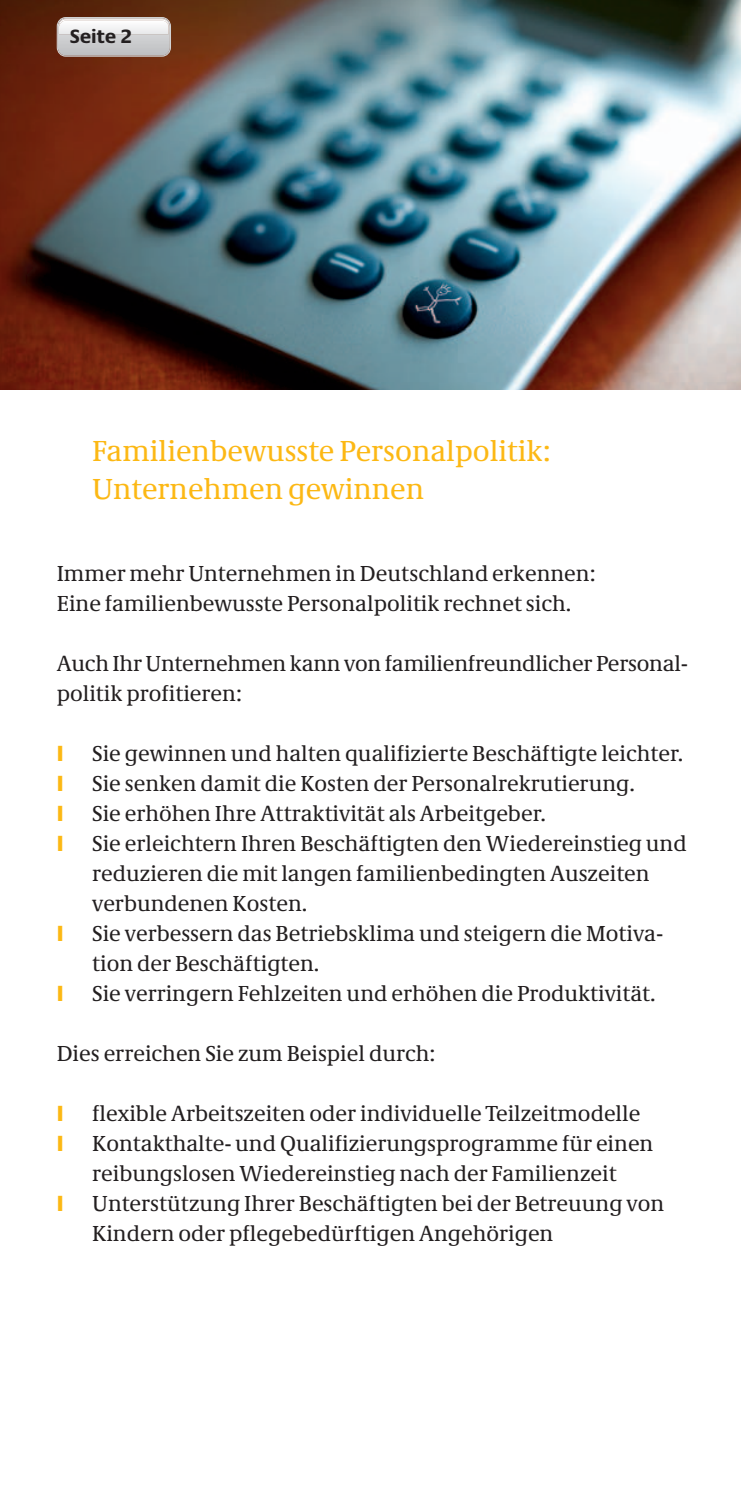
<style>
.page{position:relative;width:741px;height:1489px;background:#fff}
.page>*{position:absolute;margin:0;border:0;box-sizing:border-box;transform-origin:0 0}
.t1{font:30px/37.5px "Neue Demos";color:#fcb814}
.t2{font:22.5px/30px "Neue Demos";color:#231f20}
.t3{font:900 22.5px/30px "Myriad Pro";color:#fcb814;text-align:justify}
.t4{font:700 20px "Neue Praxis";color:#231f20}
</style>
<div class="page">
<img style="left:0;top:0;width:741px;height:390px">
<svg style="left:57px;top:17px;width:114px;height:40px;background:#cccaca"></svg>
<img style="left:59px;top:19px;width:110px;height:9px">
<p class="t4" style="left:70px;top:24px;width:63px">Seite 2</p>
<h2 class="t1" style="left:92px;top:432px;width:460px">Familienbewusste Personalpolitik:<br>Unternehmen gewinnen</h2>
<p class="t2" style="left:57px;top:558px;width:540px">Immer mehr Unternehmen in Deutschland erkennen:<br>Eine familienbewusste Personalpolitik rechnet sich.</p>
<p class="t2" style="left:57px;top:648px;width:632px">Auch Ihr Unternehmen kann von familienfreundlicher Personal&shy;politik profitieren:</p>
<p class="t2" style="left:92px;top:738px;width:596px">Sie gewinnen und halten qualifizierte Beschäftigte leichter.<br>Sie senken damit die Kosten der Personalrekrutierung.<br>Sie erhöhen Ihre Attraktivität als Arbeitgeber.<br>Sie erleichtern Ihren Beschäftigten den Wiedereinstieg und reduzieren die mit langen familienbedingten Auszeiten verbundenen Kosten.<br>Sie verbessern das Betriebsklima und steigern die Motiva&shy;tion der Beschäftigten.<br>Sie verringern Fehlzeiten und erhöhen die Produktivität.</p>
<p class="t2" style="left:57px;top:1038px;width:380px">Dies erreichen Sie zum Beispiel durch:</p>
<p class="t3" style="left:57px;top:737px;width:8px">I I I I</p>
<p class="t3" style="left:57px;top:917px;width:8px">I</p>
<p class="t3" style="left:57px;top:977px;width:8px">I</p>
<p class="t3" style="left:57px;top:1097px;width:8px">I<br>I</p>
<p class="t3" style="left:57px;top:1187px;width:8px">I</p>
<p class="t2" style="left:92px;top:1098px;width:573px">flexible Arbeitszeiten oder individuelle Teilzeitmodelle Kontakthalte- und Qualifizierungsprogramme für einen reibungslosen Wiedereinstieg nach der Familienzeit Unterstützung Ihrer Beschäftigten bei der Betreuung von Kindern oder pflegebedürftigen Angehörigen</p>
</div>
